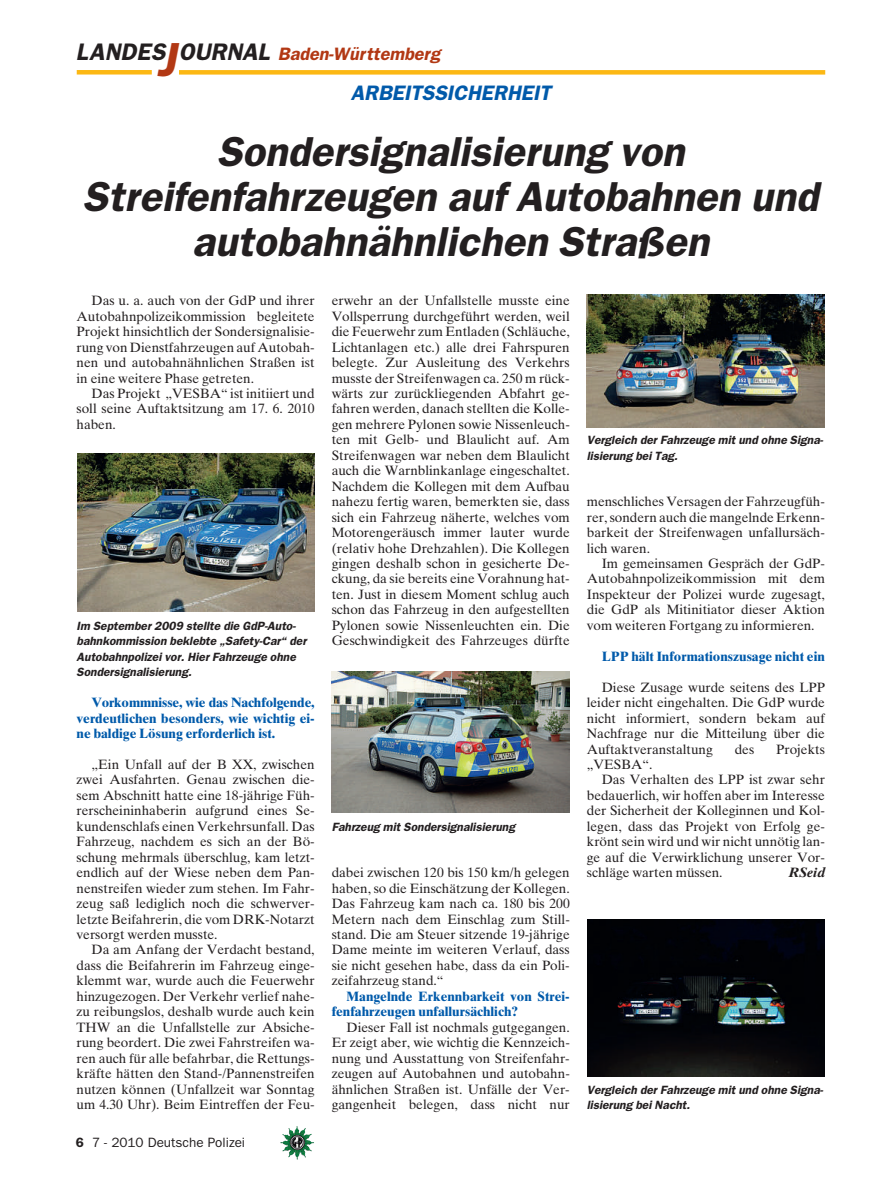
<style>
.page{position:relative;width:893px;height:1191px;background:#fff}
.page>*{position:absolute;margin:0;border:0;box-sizing:border-box;transform-origin:0 0}
.t1{font:42px/45px "Franklin Gothic Demi Oblique OV KEWLFB";color:#231f20;text-align:center}
.t2{font:21px "Franklin Gothic Demi Oblique OV KEWLFB";color:#015aaa}
.t3{font:18px "Franklin Gothic Demi Oblique OV KEWLFB";color:#b23814}
.t4{font:13.5px/15.5px "Times Ten Roman OV EEWLFB";color:#231f20;text-align:justify}
.t5{font:13.5px/15.5px "Times Ten Bold OV FEWLFB";color:#015aaa;text-align:justify}
.t6{font:13.5px "Franklin Gothic Book OV IEWLFB";color:#231f20}
.t7{font:13.5px "Times Ten Bold Italic OV GEWLFB";color:#231f20}
.t8{font:12px/15.5px "Franklin Gothic Demi Oblique OV KEWLFB";color:#231f20}
.s1{font-size:24px;color:#231f20}
.s2{font-size:48px}
.s3{font-family:"Franklin Gothic Demi OV HEWLFB"}
</style>
<div class="page">
<img style="left:282px;top:1127px;width:32px;height:32px">
<hr style="left:77px;top:70px;width:75px;height:4px;background:#fcb814">
<div style="left:179px;top:70px;width:646px;height:5px;background:#fcb814"></div>
<img style="left:78px;top:453px;width:237px;height:158px">
<img style="left:332px;top:672px;width:238px;height:140px">
<img style="left:587px;top:294px;width:238px;height:133px">
<img style="left:587px;top:919px;width:238px;height:157px">
<h3 class="t3" style="left:76px;top:43px;width:366px"><span class="s1">LANDES</span><span class="s2">J</span><span class="s1">OURNAL</span> Baden-Württemberg</h3>
<h2 class="t2" style="left:351px;top:81px;width:201px">ARBEITSSICHERHEIT</h2>
<h1 class="t1" style="left:83px;top:129px;width:737px">Sondersignalisierung von<br>Streifenfahrzeugen auf Autobahnen und autobahnähnlichen Straßen</h1>
<p class="t4" style="left:77px;top:293px;width:240px;text-indent:15px">Das u. a. auch von der GdP und ihrer Autobahnpolizeikommission begleitete Projekt hinsichtlich der Sondersignalisie&shy;rung von Dienstfahrzeugen auf Autobah&shy;nen und autobahnähnlichen Straßen ist in eine weitere Phase getreten.</p>
<p class="t4" style="left:77px;top:385px;width:240px;text-indent:15px">Das Projekt „VESBA“ ist initiiert und soll seine Auftaktsitzung am 17. 6. 2010 haben.</p>
<p class="t8" style="left:77px;top:618px;width:231px">Im September 2009 stellte die GdP-Auto&shy;bahnkommission beklebte „Safety-Car“ der Autobahnpolizei vor. Hier Fahrzeuge ohne Sondersignalisierung.</p>
<p class="t5" style="left:77px;top:694px;width:240px;text-indent:15px">Vorkommnisse, wie das Nachfolgende, verdeutlichen besonders, wie wichtig ei&shy;ne baldige Lösung erforderlich ist.</p>
<p class="t4" style="left:77px;top:756px;width:240px;text-indent:15px">„Ein Unfall auf der B XX, zwischen zwei Ausfahrten. Genau zwischen die&shy;sem Abschnitt hatte eine 18-jährige Füh&shy;rerscheininhaberin aufgrund eines Se&shy;kundenschlafs einen Verkehrsunfall. Das Fahrzeug, nachdem es sich an der Bö&shy;schung mehrmals überschlug, kam letzt&shy;endlich auf der Wiese neben dem Pan&shy;nenstreifen wieder zum stehen. Im Fahr&shy;zeug saß lediglich noch die schwerver&shy;letzte Beifahrerin, die vom DRK-Notarzt versorgt werden musste.</p>
<p class="t4" style="left:77px;top:942px;width:240px;text-indent:15px">Da am Anfang der Verdacht bestand, dass die Beifahrerin im Fahrzeug einge&shy;klemmt war, wurde auch die Feuerwehr hinzugezogen. Der Verkehr verlief nahe&shy;zu reibungslos, deshalb wurde auch kein THW an die Unfallstelle zur Absiche&shy;rung beordert. Die zwei Fahrstreifen wa&shy;ren auch für alle befahrbar, die Rettungs&shy;kräfte hätten den Stand-/Pannenstreifen nutzen können (Unfallzeit war Sonntag um 4.30 Uhr). Beim Eintreffen der Feu-</p>
<p class="t6" style="left:76px;top:1134px;width:171px"><span class="s3">6</span> 7 - 2010 Deutsche Polizei</p>
<p class="t4" style="left:332px;top:293px;width:240px">erwehr an der Unfallstelle musste eine Vollsperrung durchgeführt werden, weil die Feuerwehr zum Entladen (Schläuche, Lichtanlagen etc.) alle drei Fahrspuren belegte. Zur Ausleitung des Verkehrs musste der Streifenwagen ca. 250 m rück&shy;wärts zur zurückliegenden Abfahrt ge&shy;fahren werden, danach stellten die Kolle&shy;gen mehrere Pylonen sowie Nissenleuch&shy;ten mit Gelb- und Blaulicht auf. Am Streifenwagen war neben dem Blaulicht auch die Warnblinkanlage eingeschaltet.<br>Nachdem die Kollegen mit dem Aufbau nahezu fertig waren, bemerkten sie, dass sich ein Fahrzeug näherte, welches vom Motorengeräusch immer lauter wurde (relativ hohe Drehzahlen). Die Kollegen gingen deshalb schon in gesicherte De&shy;ckung, da sie bereits eine Vorahnung hat&shy;ten. Just in diesem Moment schlug auch schon das Fahrzeug in den aufgestellten Pylonen sowie Nissenleuchten ein. Die Geschwindigkeit des Fahrzeuges dürfte</p>
<p class="t8" style="left:332px;top:819px;width:185px">Fahrzeug mit Sondersignalisierung</p>
<p class="t4" style="left:332px;top:864px;width:240px">dabei zwischen 120 bis 150 km/h gelegen haben, so die Einschätzung der Kollegen.<br>Das Fahrzeug kam nach ca. 180 bis 200<br>Metern nach dem Einschlag zum Still&shy;stand. Die am Steuer sitzende 19-jährige Dame meinte im weiteren Verlauf, dass sie nicht gesehen habe, dass da ein Poli&shy;zeifahrzeug stand.“</p>
<p class="t5" style="left:332px;top:988px;width:240px;text-indent:15px">Mangelnde Erkennbarkeit von Strei&shy;fenfahrzeugen unfallursächlich?</p>
<p class="t4" style="left:332px;top:1019px;width:240px;text-indent:15px">Dieser Fall ist nochmals gutgegangen.<br>Er zeigt aber, wie wichtig die Kennzeich&shy;nung und Ausstattung von Streifenfahr&shy;zeugen auf Autobahnen und autobahn&shy;ähnlichen Straßen ist. Unfälle der Ver&shy;gangenheit belegen, dass nicht nur</p>
<p class="t8" style="left:587px;top:432px;width:238px">Vergleich der Fahrzeuge mit und ohne Signa&shy;lisierung bei Tag.</p>
<p class="t4" style="left:587px;top:494px;width:240px">menschliches Versagen der Fahrzeugfüh&shy;rer, sondern auch die mangelnde Erkenn&shy;barkeit der Streifenwagen unfallursäch&shy;lich waren.</p>
<p class="t4" style="left:587px;top:555px;width:240px;text-indent:15px">Im gemeinsamen Gespräch der GdP-Autobahnpolizeikommission mit dem Inspekteur der Polizei wurde zugesagt, die GdP als Mitinitiator dieser Aktion vom weiteren Fortgang zu informieren.</p>
<p class="t5" style="left:602px;top:648px;width:225px">LPP hält Informationszusage nicht ein</p>
<p class="t4" style="left:587px;top:679px;width:240px;text-indent:15px">Diese Zusage wurde seitens des LPP leider nicht eingehalten. Die GdP wurde nicht informiert, sondern bekam auf Nachfrage nur die Mitteilung über die Auftaktveranstaltung</p>
<p class="t4" style="left:735px;top:741px;width:21px">des</p>
<p class="t4" style="left:776px;top:741px;width:50px">Projekts</p>
<p class="t4" style="left:587px;top:756px;width:67px">„VESBA“.</p>
<p class="t4" style="left:602px;top:772px;width:225px">Das Verhalten des LPP ist zwar sehr</p>
<p class="t4" style="left:587px;top:787px;width:240px">bedauerlich, wir hoffen aber im Interesse</p>
<p class="t4" style="left:587px;top:803px;width:240px">der Sicherheit der Kolleginnen und Kol-</p>
<p class="t4" style="left:587px;top:818px;width:240px">legen, dass das Projekt von Erfolg ge-</p>
<p class="t4" style="left:587px;top:834px;width:240px">krönt sein wird und wir nicht unnötig lan-</p>
<p class="t4" style="left:587px;top:849px;width:240px">ge auf die Verwirklichung unserer Vor-</p>
<p class="t4" style="left:587px;top:864px;width:137px">schläge warten müssen.</p>
<p class="t7" style="left:789px;top:864px;width:38px">RSeid</p>
<p class="t8" style="left:587px;top:1081px;width:238px">Vergleich der Fahrzeuge mit und ohne Signa&shy;lisierung bei Nacht.</p>
</div>
